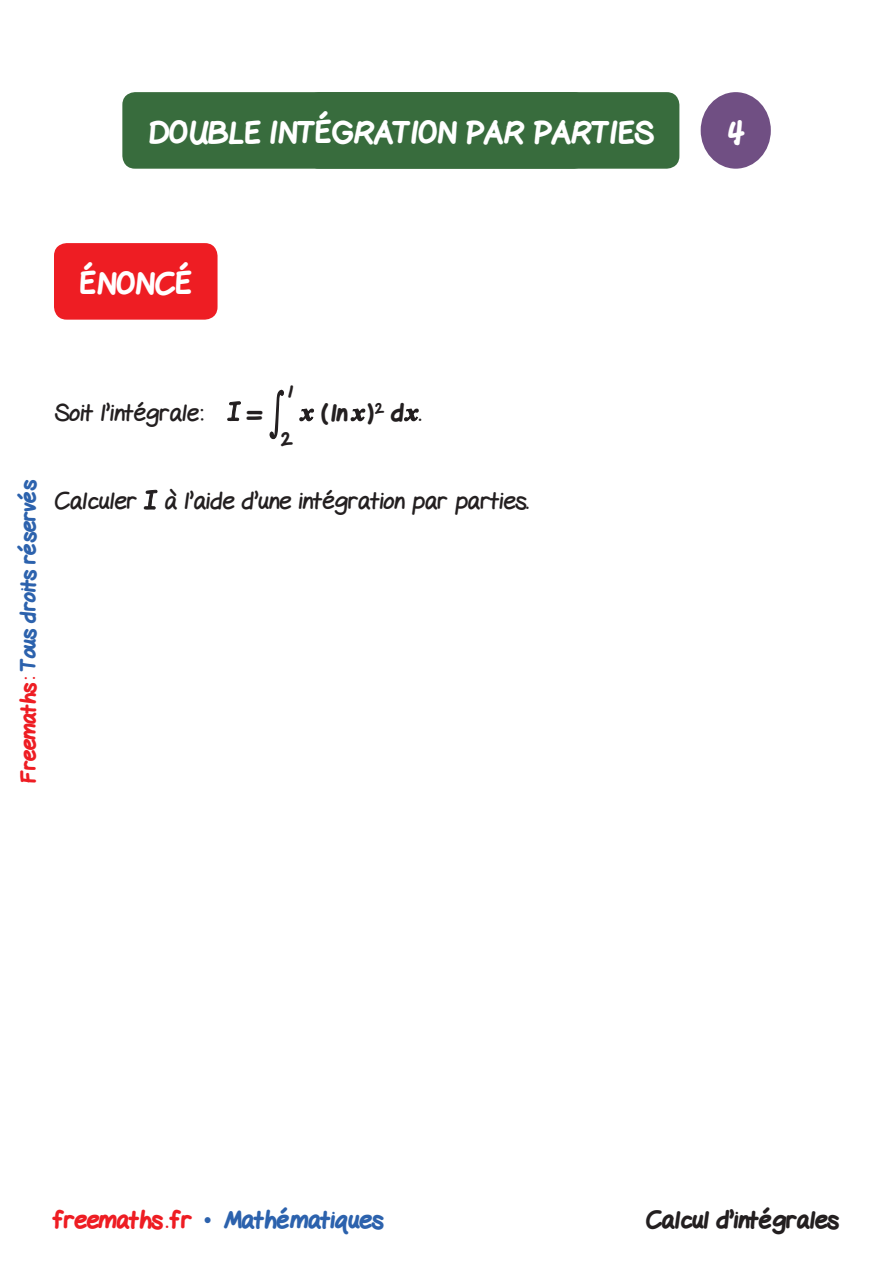
<style>
.page{position:relative;width:893px;height:1263px;background:#fff}
.page>*{position:absolute;margin:0;border:0;box-sizing:border-box;transform-origin:0 0}
.t1{font:800 30px "Gel Pen";color:#fff}
.Texte-Ennonce{font:24px "Gel Pen";color:#231f20}
.Texte-Ennonce-2{font:800 24px "Gel Pen";color:#231f20}
.t2{font:800 24px "Gel Pen";color:#2c62ad}
.t3{font:800 21px "Gel Pen";letter-spacing:-.01em;color:#2c62ad}
.t4{font:800 18px "Gel Pen";color:#231f20}
.s1{color:#ee1d23}
.s2{font-weight:400}
.s3{font-family:"Times New Roman";font-weight:400}
</style>
<div class="page">
<div style="left:54px;top:243px;width:164px;height:77px;background:#ee1d23;border-radius:13px"></div>
<div style="left:701px;top:92px;width:70px;height:77px;background:#704f83;border-radius:50%"></div>
<div style="left:122px;top:92px;width:557px;height:77px;background:#386c3d;border-radius:13px"></div>
<svg style="left:227px;top:401px;width:14px;height:20px"></svg>
<svg style="left:269px;top:390px;width:15px;height:50px"></svg>
<svg style="left:299px;top:408px;width:15px;height:14px"></svg>
<svg style="left:350px;top:408px;width:16px;height:14px"></svg>
<svg style="left:404px;top:408px;width:15px;height:14px"></svg>
<svg style="left:143px;top:489px;width:15px;height:21px"></svg>
<p class="t1" style="left:148px;top:109px;width:507px">DOUBLE INTÉGRATION PAR PARTIES</p>
<p class="t1" style="left:726px;top:109px;width:20px">4</p>
<p class="t1" style="left:406px;top:109px;width:83px">TITRE</p>
<p class="t1" style="left:80px;top:260px;width:114px">ÉNONCÉ</p>
<p class="t3" style="left:12px;top:783px;width:305px;rotate:-90deg"><span class="s1">Freemaths:</span> Tous droits réservés</p>
<p class="Texte-Ennonce" style="left:54px;top:393px;width:151px">Soit l’intégrale:</p>
<p class="Texte-Ennonce-2" style="left:248px;top:394px;width:16px">=</p>
<p class="t4" style="left:286px;top:377px;width:8px">1</p>
<p class="t4" style="left:281px;top:424px;width:13px">2</p>
<p class="Texte-Ennonce-2" style="left:321px;top:394px;width:101px">(ln )<sup>2</sup> d <span class="s2">.</span></p>
<p class="Texte-Ennonce" style="left:54px;top:481px;width:476px">Calculer à l’aide d’une intégration par parties.</p>
<p class="t2" style="left:54px;top:1201px;width:331px"><span class="s1">freemaths . fr</span> <span class="s3">•</span> Mathématiques</p>
<p class="Texte-Ennonce-2" style="left:646px;top:1201px;width:195px">Calcul d’intégrales</p>
</div>
